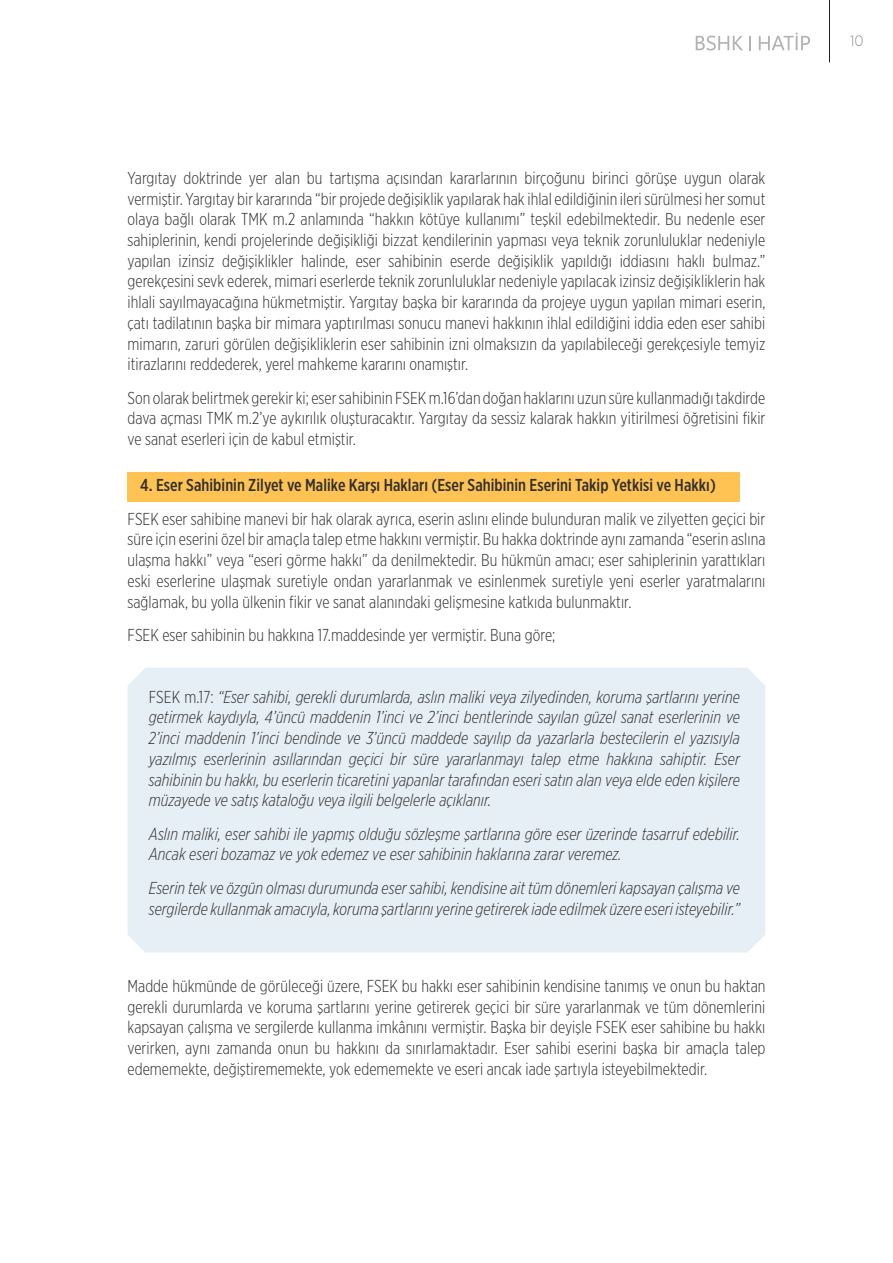
<style>
.page{position:relative;width:893px;height:1263px;background:#fff}
.page>*{position:absolute;margin:0;border:0;box-sizing:border-box;transform-origin:0 0}
.ana_metin{font:300 17.25px/20.7px "Gotham X Narrow";letter-spacing:.005em;color:#312f30;text-align:justify}
.ana_metin-2{font:italic 300 17.25px/20.7px "Gotham X Narrow";letter-spacing:.005em;color:#312f30}
.ana_metin-3{font:500 17.25px "Gotham X Narrow";letter-spacing:.005em;color:#312f30}
.t1{font:300 15px "Gotham Narrow";color:#939296}
.s1{font-style:normal}
</style>
<div class="page">
<svg style="left:696px;top:36px;width:47px;height:14px"></svg>
<svg style="left:759px;top:33px;width:51px;height:17px"></svg>
<svg style="left:749px;top:36px;width:1px;height:14px"></svg>
<hr style="left:829px;top:0;width:1px;height:62px;background:#231f20">
<div style="left:128px;top:668px;width:637px;height:284px;background:#e6eff6"></div>
<div style="left:128px;top:472px;width:612px;height:29px;background:#fec352"></div>
<p class="ana_metin" style="left:128px;top:167px;width:639px">Yargıtay doktrinde yer alan bu tartışma açısından kararlarının birçoğunu birinci görüşe uygun olarak vermiştir. Yargıtay bir kararında “bir projede değişiklik yapılarak hak ihlal edildiğinin ileri sürülmesi her somut olaya bağlı olarak TMK m.2 anlamında “hakkın kötüye kullanımı” teşkil edebilmektedir. Bu nedenle eser sahiplerinin, kendi projelerinde değişikliği bizzat kendilerinin yapması veya teknik zorunluluklar nedeniyle yapılan izinsiz değişiklikler halinde, eser sahibinin eserde değişiklik yapıldığı iddiasını haklı bulmaz.” gerekçesini sevk ederek, mimari eserlerde teknik zorunluluklar nedeniyle yapılacak izinsiz değişikliklerin hak ihlali sayılmayacağına hükmetmiştir. Yargıtay başka bir kararında da projeye uygun yapılan mimari eserin, çatı tadilatının başka bir mimara yaptırılması sonucu manevi hakkının ihlal edildiğini iddia eden eser sahibi mimarın, zaruri görülen değişikliklerin eser sahibinin izni olmaksızın da yapılabileceği gerekçesiyle temyiz itirazlarını reddederek, yerel mahkeme kararını onamıştır.</p>
<p class="ana_metin" style="left:128px;top:387px;width:639px">Son olarak belirtmek gerekir ki; eser sahibinin FSEK m.16’dan doğan haklarını uzun süre kullanmadığı takdirde dava açması TMK m.2’ye aykırılık oluşturacaktır. Yargıtay da sessiz kalarak hakkın yitirilmesi öğretisini fikir ve sanat eserleri için de kabul etmiştir.</p>
<p class="ana_metin-3" style="left:140px;top:475px;width:577px">4. Eser Sahibinin Zilyet ve Malike Karşı Hakları (Eser Sahibinin Eserini Takip Yetkisi ve Hakkı)</p>
<p class="ana_metin" style="left:128px;top:508px;width:639px">FSEK eser sahibine manevi bir hak olarak ayrıca, eserin aslını elinde bulunduran malik ve zilyetten geçici bir süre için eserini özel bir amaçla talep etme hakkını vermiştir. Bu hakka doktrinde aynı zamanda “eserin aslına ulaşma hakkı” veya “eseri görme hakkı” da denilmektedir. Bu hükmün amacı; eser sahiplerinin yarattıkları eski eserlerine ulaşmak suretiyle ondan yararlanmak ve esinlenmek suretiyle yeni eserler yaratmalarını sağlamak, bu yolla ülkenin fikir ve sanat alanındaki gelişmesine katkıda bulunmaktır.</p>
<p class="ana_metin" style="left:128px;top:624px;width:429px">FSEK eser sahibinin bu hakkına 17.maddesinde yer vermiştir. Buna göre;</p>
<p class="ana_metin-2" style="left:149px;top:686px;width:593px;text-align:justify"><span class="s1">FSEK m.17:</span> “Eser sahibi, gerekli durumlarda, aslın maliki veya zilyedinden, koruma şartlarını yerine getirmek kaydıyla, 4’üncü maddenin 1’inci ve 2’inci bentlerinde sayılan güzel sanat eserlerinin ve 2’inci maddenin 1’inci bendinde ve 3’üncü maddede sayılıp da yazarlarla bestecilerin el yazısıyla yazılmış eserlerinin asıllarından geçici bir süre yararlanmayı talep etme hakkına sahiptir. Eser sahibinin bu hakkı, bu eserlerin ticaretini yapanlar tarafından eseri satın alan veya elde eden kişilere müzayede ve satış kataloğu veya ilgili belgelerle açıklanır.</p>
<p class="ana_metin-2" style="left:149px;top:823px;width:593px">Aslın maliki, eser sahibi ile yapmış olduğu sözleşme şartlarına göre eser üzerinde tasarruf edebilir.<br>Ancak eseri bozamaz ve yok edemez ve eser sahibinin haklarına zarar veremez.</p>
<p class="ana_metin-2" style="left:149px;top:877px;width:593px">Eserin tek ve özgün olması durumunda eser sahibi, kendisine ait tüm dönemleri kapsayan çalışma ve sergilerde kullanmak amacıyla, koruma şartlarını yerine getirerek iade edilmek üzere eseri isteyebilir.”</p>
<p class="ana_metin" style="left:128px;top:975px;width:639px">Madde hükmünde de görüleceği üzere, FSEK bu hakkı eser sahibinin kendisine tanımış ve onun bu haktan gerekli durumlarda ve koruma şartlarını yerine getirerek geçici bir süre yararlanmak ve tüm dönemlerini kapsayan çalışma ve sergilerde kullanma imkânını vermiştir. Başka bir deyişle FSEK eser sahibine bu hakkı verirken, aynı zamanda onun bu hakkını da sınırlamaktadır. Eser sahibi eserini başka bir amaçla talep edememekte, değiştirememekte, yok edememekte ve eseri ancak iade şartıyla isteyebilmektedir.</p>
<p class="t1" style="left:850px;top:32px;width:15px">10</p>
</div>
